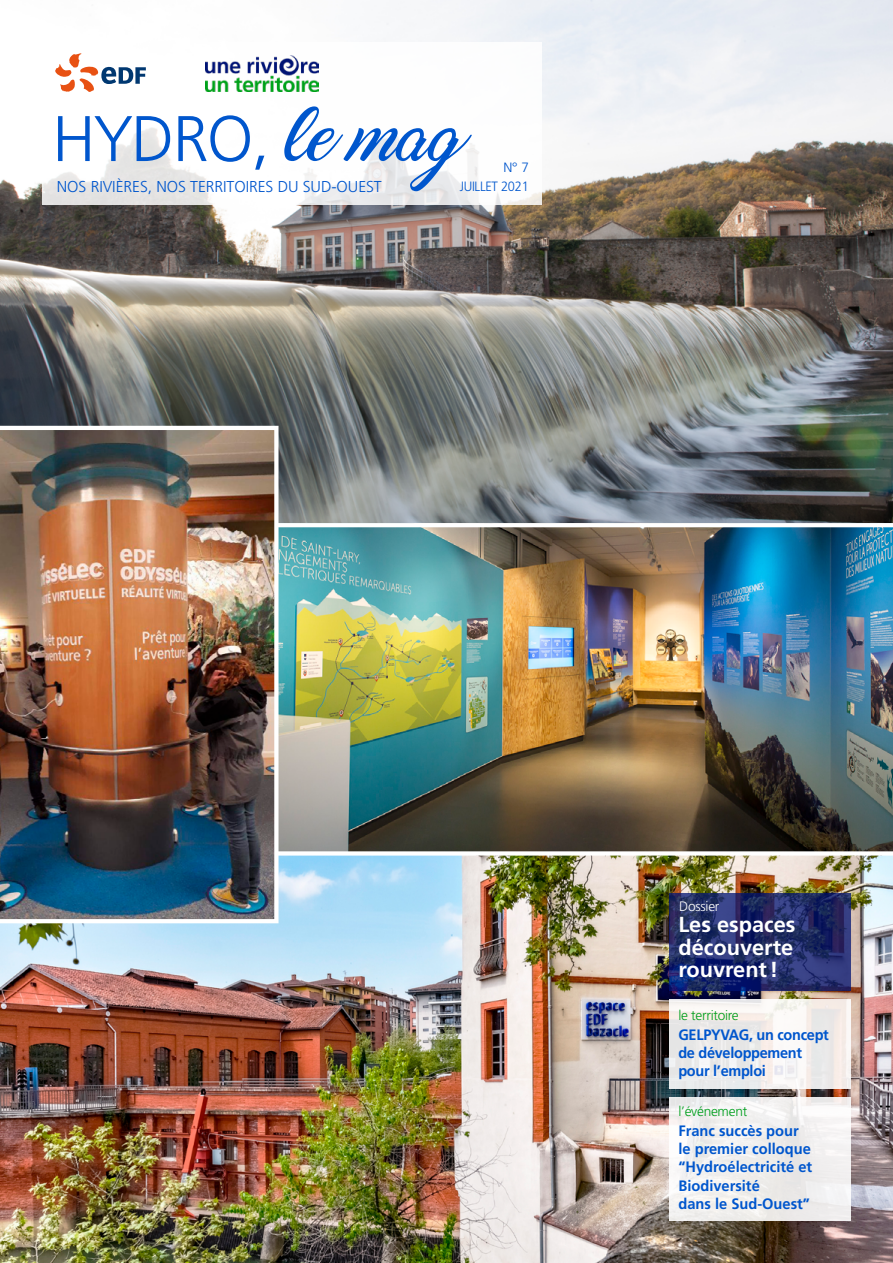
<style>
.page{position:relative;width:893px;height:1263px;background:#fff}
.page>*{position:absolute;margin:0;border:0;box-sizing:border-box;transform-origin:0 0}
.t1{font:300 64.35px "Frutiger";letter-spacing:-.025em;color:#0056cd}
.t2{font:700 21.75px/22.5px "Frutiger";color:#fff;text-align:justify}
.t3{font:300 15.75px "Frutiger";letter-spacing:-.005em;color:#0056cd}
.t4{font:700 15.15px/18.1px "Frutiger";color:#0056cd}
.t5{font:700 15.15px/18.1px "Frutiger";letter-spacing:-.02em;color:#0056cd;scale:.96 1}
.t6{font:300 13.65px "Frutiger";letter-spacing:-.02em;color:#009f1c}
.t7{font:300 13.65px "Frutiger";letter-spacing:-.02em;color:#fff}
.t8{font:300 13.5px/19.6px "Frutiger";letter-spacing:-.02em;color:#0056cd;text-align:right}
.s1{font-family:"Marguerite";font-weight:400;font-size:55.2px}
</style>
<div class="page">
<img style="left:0;top:855px;width:893px;height:408px">
<img style="left:0;top:0;width:893px;height:523px">
<svg style="left:42px;top:43px;width:500px;height:162px"></svg>
<svg style="left:55px;top:53px;width:91px;height:39px"></svg>
<img style="left:205px;top:55px;width:114px;height:36px">
<img style="left:279px;top:527px;width:614px;height:324px">
<div style="left:669px;top:999px;width:181px;height:90px;background:linear-gradient(to right,#ecebeb,#f5f0ed)"></div>
<div style="left:669px;top:1097px;width:181px;height:123px;background:linear-gradient(to right,#f3f2f0,#f0eeee)"></div>
<svg style="left:669px;top:893px;width:181px;height:98px;background:#212c6a"></svg>
<svg style="left:279px;top:851px;width:614px;height:1px"></svg>
<img style="left:0;top:426px;width:279px;height:497px">
<h1 class="t1" style="left:52px;top:102px;width:438px">HYDRO, <span class="s1">le mag</span></h1>
<p class="t8" style="left:460px;top:157px;width:71px">N° 7<br>JUILLET 2021</p>
<p class="t3" style="left:57px;top:178px;width:326px">NOS RIVIÈRES, NOS TERRITOIRES DU SUD-OUEST</p>
<p class="t7" style="left:679px;top:898px;width:42px">Dossier</p>
<h2 class="t2" style="left:678px;top:913px;width:119px">Les espaces découverte rouvrent!</h2>
<p class="t6" style="left:678px;top:1007px;width:62px">le territoire</p>
<p class="t5" style="left:678px;top:1025px;width:158px">GELPYVAG, un concept de développement pour l’emploi</p>
<p class="t6" style="left:678px;top:1104px;width:70px">l’événement</p>
<p class="t4" style="left:678px;top:1122px;width:135px">Franc succès pour le premier colloque “Hydroélectricité et<br>Biodiversité<br>dans le Sud-Ouest”</p>
</div>
